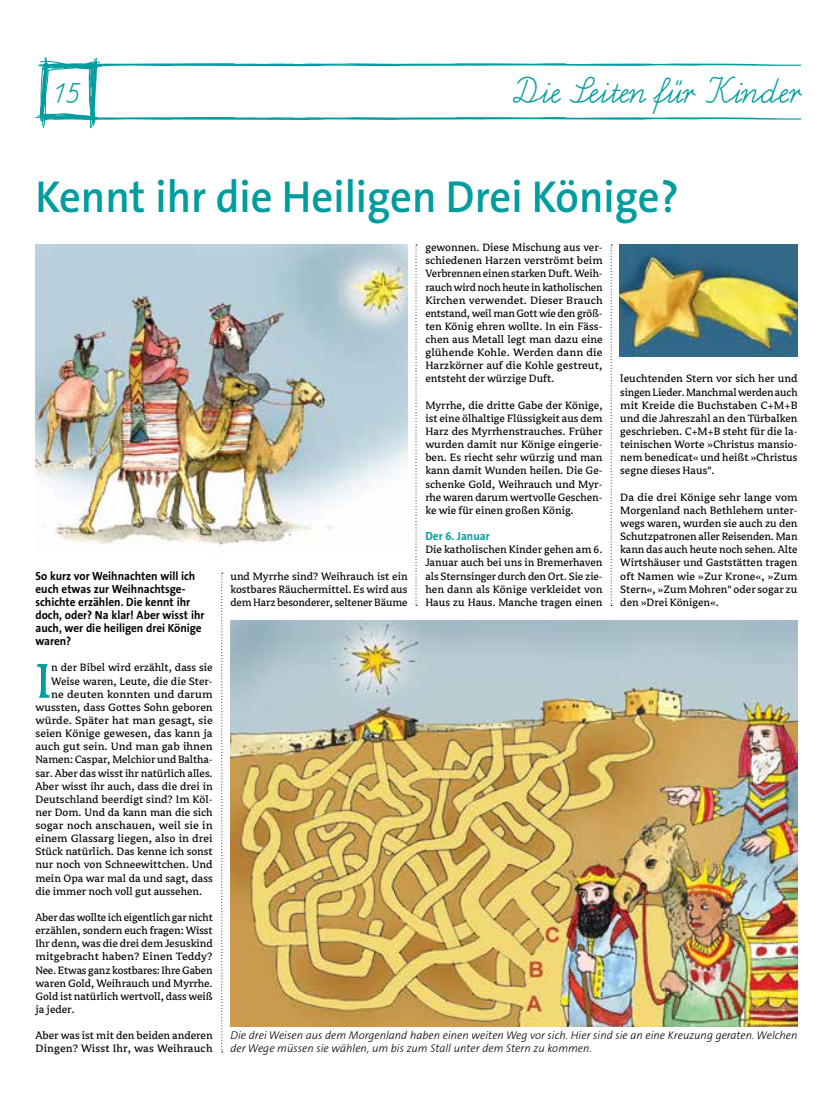
<style>
.page{position:relative;width:833px;height:1117px;background:#fff}
.page>*{position:absolute;margin:0;border:0;box-sizing:border-box;transform-origin:0 0}
.t1{font:54.12px "Avance";color:#009c9e}
.t2{font:600 45px "The Sans B6";color:#009c9e;scale:.95 1}
.t3{font:45px "Schulschrift B";color:#009c9e}
.t4{font:11.88px/13.1px "Avance";color:#000;text-align:justify}
.t5{font:700 11.88px/13.1px "The Sans B7";color:#000;scale:.95 1}
.t6{font:11.88px "Avance";color:#000;scale:1.04 1}
.t7{font:11.88px "Avance";color:#000;scale:1.05 1}
.t8{font:700 11.88px "The Sans B7";color:#009c9e;scale:.95 1}
.t9{font:italic 300 11.25px/13.1px "The Sans B3";color:#000}
</style>
<div class="page">
<svg style="left:35px;top:57px;width:766px;height:71px"></svg>
<svg style="left:221px;top:572px;width:2px;height:480px"></svg>
<svg style="left:415px;top:244px;width:2px;height:361px"></svg>
<svg style="left:610px;top:244px;width:2px;height:361px"></svg>
<img style="left:35px;top:244px;width:372px;height:302px">
<img style="left:230px;top:620px;width:567px;height:405px">
<img style="left:620px;top:244px;width:177px;height:112px">
<h2 class="t3" style="left:52px;top:70px;width:32px">15</h2>
<h2 class="t3" style="left:512px;top:70px;width:290px">Die Seiten für Kinder</h2>
<h2 class="t2" style="left:35px;top:173px;width:679px">Kennt ihr die Heiligen Drei Könige?</h2>
<p class="t5" style="left:35px;top:569px;width:179px">So kurz vor Weihnachten will ich euch etwas zur Weihnachtsge&shy;schichte erzählen. Die kennt ihr doch, oder? Na klar! Aber wisst ihr auch, wer die heiligen drei Könige waren?</p>
<h1 class="t1" style="left:35px;top:653px;width:17px">I</h1>
<p class="t4" style="left:51px;top:661px;width:163px">n der Bibel wird erzählt, dass sie</p>
<p class="t4" style="left:51px;top:674px;width:163px">Weise waren, Leute, die die Ster-</p>
<p class="t6" style="left:51px;top:688px;width:157px">ne deuten konnten und darum</p>
<p class="t4" style="left:35px;top:700px;width:179px">wussten, dass Gottes Sohn geboren</p>
<p class="t6" style="left:35px;top:714px;width:172px">würde. Später hat man gesagt, sie</p>
<p class="t4" style="left:35px;top:727px;width:179px">seien Könige gewesen, das kann ja</p>
<p class="t4" style="left:35px;top:740px;width:179px">auch gut sein. Und man gab ihnen</p>
<p class="t4" style="left:35px;top:753px;width:179px">Namen: Caspar, Melchior und Baltha-</p>
<p class="t4" style="left:35px;top:766px;width:179px">sar. Aber das wisst ihr natürlich alles.</p>
<p class="t4" style="left:35px;top:779px;width:179px">Aber wisst ihr auch, dass die drei in</p>
<p class="t4" style="left:35px;top:792px;width:179px">Deutschland beerdigt sind? Im Köl-</p>
<p class="t4" style="left:35px;top:805px;width:179px">ner Dom. Und da kann man die sich</p>
<p class="t7" style="left:35px;top:819px;width:170px">sogar noch anschauen, weil sie in</p>
<p class="t4" style="left:35px;top:832px;width:179px">einem Glassarg liegen, also in drei</p>
<p class="t4" style="left:35px;top:845px;width:179px">Stück natürlich. Das kenne ich sonst</p>
<p class="t4" style="left:35px;top:858px;width:179px">nur noch von Schneewittchen. Und</p>
<p class="t4" style="left:35px;top:871px;width:179px">mein Opa war mal da und sagt, dass</p>
<p class="t4" style="left:35px;top:884px;width:168px">die immer noch voll gut aussehen.</p>
<p class="t4" style="left:35px;top:910px;width:179px">Aber das wollte ich eigentlich gar nicht erzählen, sondern euch fragen: Wisst Ihr denn, was die drei dem Jesuskind mitgebracht haben? Einen Teddy?<br>Nee. Etwas ganz kostbares: Ihre Gaben waren Gold, Weihrauch und Myrrhe.<br>Gold ist natürlich wertvoll, dass weiß ja jeder.</p>
<p class="t4" style="left:35px;top:1028px;width:179px">Aber was ist mit den beiden anderen<br>Dingen? Wisst Ihr, was Weihrauch</p>
<p class="t4" style="left:230px;top:569px;width:179px">und Myrrhe sind? Weihrauch ist ein kostbares Räuchermittel. Es wird aus dem Harz besonderer, seltener Bäume</p>
<p class="t4" style="left:425px;top:241px;width:179px">gewonnen. Diese Mischung aus ver&shy;schiedenen Harzen verströmt beim Verbrennen einen starken Duft. Weih&shy;rauch wird noch heute in katholischen Kirchen verwendet. Dieser Brauch entstand, weil man Gott wie den größ&shy;ten König ehren wollte. In ein Fäss&shy;chen aus Metall legt man dazu eine glühende Kohle. Werden dann die Harzkörner auf die Kohle gestreut, entsteht der würzige Duft.</p>
<p class="t4" style="left:425px;top:398px;width:179px">Myrrhe, die dritte Gabe der Könige, ist eine ölhaltige Flüssigkeit aus dem Harz des Myrrhenstrauches. Früher wurden damit nur Könige eingerie&shy;ben. Es riecht sehr würzig und man kann damit Wunden heilen. Die Ge&shy;schenke Gold, Weihrauch und Myr&shy;rhe waren darum wertvolle Geschen&shy;ke wie für einen großen König.</p>
<p class="t8" style="left:425px;top:529px;width:69px">Der 6. Januar</p>
<p class="t4" style="left:425px;top:543px;width:179px">Die katholischen Kinder gehen am 6.<br>Januar auch bei uns in Bremerhaven als Sternsinger durch den Ort. Sie zie&shy;hen dann als Könige verkleidet von Haus zu Haus. Manche tragen einen</p>
<p class="t4" style="left:620px;top:372px;width:179px">leuchtenden Stern vor sich her und singen Lieder. Manchmal werden auch mit Kreide die Buchstaben C+M+B und die Jahreszahl an den Türbalken geschrieben. C+M+B steht für die la&shy;teinischen Worte »Christus mansio&shy;nem benedicat« und heißt »Christus segne dieses Haus".</p>
<p class="t4" style="left:620px;top:490px;width:179px">Da die drei Könige sehr lange vom Morgenland nach Bethlehem unter&shy;wegs waren, wurden sie auch zu den Schutzpatronen aller Reisenden. Man kann das auch heute noch sehen. Alte Wirtshäuser und Gaststätten tragen oft Namen wie »Zur Krone«, »Zum Stern«, »Zum Mohren" oder sogar zu den »Drei Königen«.</p>
<p class="t9" style="left:230px;top:1029px;width:568px">Die drei Weisen aus dem Morgenland haben einen weiten Weg vor sich. Hier sind sie an eine Kreuzung geraten. Welchen der Wege müssen sie wählen, um bis zum Stall unter dem Stern zu kommen.</p>
</div>
